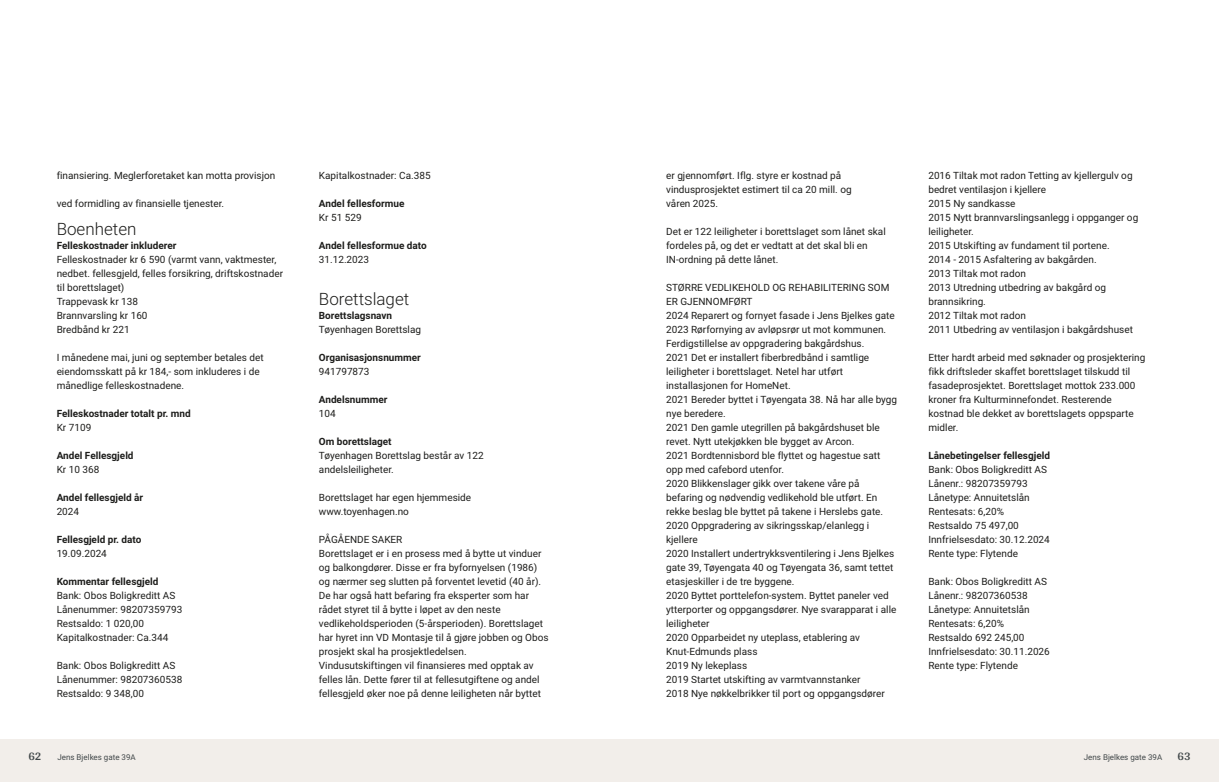
<style>
.page{position:relative;width:1219px;height:782px;background:#fff}
.page>*{position:absolute;margin:0;border:0;box-sizing:border-box;transform-origin:0 0}
.t1{font:300 17px "Roboto Vitec";color:#1d1d1b}
.t2{font:700 12px "Arya";color:#414749}
.t3{font:10px/14px "Roboto Vitec";color:#1d1d1b}
.t4{font:700 10px "Roboto Vitec";color:#1d1d1b}
.t5{font:8px "Roboto Vitec";color:#414749}
</style>
<div class="page">
<div style="left:0;top:739px;width:612px;height:42px;background:#f2eeea"></div>
<div style="left:607px;top:739px;width:612px;height:42px;background:#f2eeea"></div>
<p class="t3" style="left:57px;top:167px;width:220px">finansiering. Meglerforetaket kan motta provisjon</p>
<p class="t3" style="left:57px;top:195px;width:169px">ved formidling av finansielle tjenester.</p>
<h1 class="t1" style="left:57px;top:216px;width:81px">Boenheten</h1>
<p class="t4" style="left:57px;top:238px;width:121px">Felleskostnader inkluderer</p>
<p class="t3" style="left:57px;top:251px;width:228px">Felleskostnader kr 6 590 (varmt vann, vaktmester, nedbet. fellesgjeld, felles forsikring, driftskostnader til borettslaget)<br>Trappevask kr 138<br>Brannvarsling kr 160<br>Bredbånd kr 221</p>
<p class="t3" style="left:57px;top:349px;width:209px">I månedene mai, juni og september betales det eiendomsskatt på kr 184,‑ som inkluderes i de månedlige felleskostnadene.</p>
<p class="t4" style="left:57px;top:406px;width:136px">Felleskostnader totalt pr. mnd</p>
<p class="t3" style="left:57px;top:419px;width:36px">Kr 7109</p>
<p class="t4" style="left:57px;top:448px;width:78px">Andel Fellesgjeld</p>
<p class="t3" style="left:57px;top:461px;width:44px">Kr 10 368</p>
<p class="t4" style="left:57px;top:490px;width:88px">Andel fellesgjeld år</p>
<p class="t3" style="left:57px;top:503px;width:24px">2024</p>
<p class="t4" style="left:57px;top:532px;width:86px">Fellesgjeld pr. dato</p>
<p class="t3" style="left:57px;top:545px;width:52px">19.09.2024</p>
<p class="t4" style="left:57px;top:574px;width:103px">Kommentar fellesgjeld</p>
<p class="t3" style="left:57px;top:587px;width:127px">Bank: Obos Boligkreditt AS<br>Lånenummer: 98207359793<br>Restsaldo: 1 020,00<br>Kapitalkostnader: Ca.344</p>
<p class="t3" style="left:57px;top:657px;width:127px">Bank: Obos Boligkreditt AS<br>Lånenummer: 98207360538<br>Restsaldo: 9 348,00</p>
<p class="t2" style="left:28px;top:749px;width:15px">62</p>
<p class="t5" style="left:57px;top:751px;width:80px">Jens Bjelkes gate 39A</p>
<p class="t3" style="left:319px;top:167px;width:113px">Kapitalkostnader: Ca.385</p>
<p class="t4" style="left:319px;top:196px;width:87px">Andel fellesformue</p>
<p class="t3" style="left:319px;top:209px;width:44px">Kr 51 529</p>
<p class="t4" style="left:319px;top:238px;width:109px">Andel fellesformue dato</p>
<p class="t3" style="left:319px;top:251px;width:52px">31.12.2023</p>
<h1 class="t1" style="left:319px;top:286px;width:92px">Borettslaget</h1>
<p class="t4" style="left:319px;top:308px;width:75px">Borettslagsnavn</p>
<p class="t3" style="left:319px;top:321px;width:104px">Tøyenhagen Borettslag</p>
<p class="t4" style="left:319px;top:350px;width:103px">Organisasjonsnummer</p>
<p class="t3" style="left:319px;top:363px;width:52px">941797873</p>
<p class="t4" style="left:319px;top:392px;width:70px">Andelsnummer</p>
<p class="t3" style="left:319px;top:405px;width:18px">104</p>
<p class="t4" style="left:319px;top:434px;width:74px">Om borettslaget</p>
<p class="t3" style="left:319px;top:447px;width:166px">Tøyenhagen Borettslag består av 122 andelsleiligheter.</p>
<p class="t3" style="left:319px;top:489px;width:154px">Borettslaget har egen hjemmeside www.toyenhagen.no</p>
<p class="t3" style="left:319px;top:531px;width:231px">PÅGÅENDE SAKER<br>Borettslaget er i en prosess med å bytte ut vinduer og balkongdører. Disse er fra byfornyelsen (1986) og nærmer seg slutten på forventet levetid (40 år).<br>De har også hatt befaring fra eksperter som har rådet styret til å bytte i løpet av den neste vedlikeholdsperioden (5‑årsperioden). Borettslaget har hyret inn VD Montasje til å gjøre jobben og Obos prosjekt skal ha prosjektledelsen.<br>Vindusutskiftingen vil finansieres med opptak av felles lån. Dette fører til at fellesutgiftene og andel fellesgjeld øker noe på denne leiligheten når byttet</p>
<p class="t3" style="left:666px;top:167px;width:187px">er gjennomført. Iflg. styre er kostnad på vindusprosjektet estimert til ca 20 mill. og våren 2025.</p>
<p class="t3" style="left:666px;top:223px;width:221px">Det er 122 leiligheter i borettslaget som lånet skal fordeles på, og det er vedtatt at det skal bli en<br>IN‑ordning på dette lånet.</p>
<p class="t3" style="left:666px;top:279px;width:232px">STØRRE VEDLIKEHOLD OG REHABILITERING SOM ER GJENNOMFØRT<br>2024 Reparert og fornyet fasade i Jens Bjelkes gate 2023 Rørfornying av avløpsrør ut mot kommunen.<br>Ferdigstillelse av oppgradering bakgårdshus.<br>2021 Det er installert fiberbredbånd i samtlige leiligheter i borettslaget. Netel har utført installasjonen for HomeNet.<br>2021 Bereder byttet i Tøyengata 38. Nå har alle bygg nye beredere.<br>2021 Den gamle utegrillen på bakgårdshuset ble revet. Nytt utekjøkken ble bygget av Arcon.<br>2021 Bordtennisbord ble flyttet og hagestue satt opp med cafebord utenfor.<br>2020 Blikkenslager gikk over takene våre på befaring og nødvendig vedlikehold ble utført. En rekke beslag ble byttet på takene i Herslebs gate.<br>2020 Oppgradering av sikringsskap/elanlegg i kjellere<br>2020 Installert undertrykksventilering i Jens Bjelkes gate 39, Tøyengata 40 og Tøyengata 36, samt tettet etasjeskiller i de tre byggene.<br>2020 Byttet porttelefon‑system. Byttet paneler ved ytterporter og oppgangsdører. Nye svarapparat i alle leiligheter<br>2020 Opparbeidet ny uteplass, etablering av Knut‑Edmunds plass<br>2019 Ny lekeplass<br>2019 Startet utskifting av varmtvannstanker<br>2018 Nye nøkkelbrikker til port og oppgangsdører</p>
<p class="t3" style="left:928px;top:167px;width:211px">2016 Tiltak mot radon Tetting av kjellergulv og bedret ventilasjon i kjellere<br>2015 Ny sandkasse<br>2015 Nytt brannvarslingsanlegg i oppganger og leiligheter.<br>2015 Utskifting av fundament til portene.<br>2014 ‑ 2015 Asfaltering av bakgården.<br>2013 Tiltak mot radon<br>2013 Utredning utbedring av bakgård og brannsikring.<br>2012 Tiltak mot radon<br>2011 Utbedring av ventilasjon i bakgårdshuset</p>
<p class="t3" style="left:928px;top:349px;width:218px">Etter hardt arbeid med søknader og prosjektering fikk driftsleder skaffet borettslaget tilskudd til fasadeprosjektet. Borettslaget mottok 233.000 kroner fra Kulturminnefondet. Resterende kostnad ble dekket av borettslagets oppsparte midler.</p>
<p class="t4" style="left:928px;top:448px;width:123px">Lånebetingelser fellesgjeld</p>
<p class="t3" style="left:928px;top:461px;width:123px">Bank: Obos Boligkreditt AS<br>Lånenr.: 98207359793<br>Lånetype: Annuitetslån<br>Rentesats: 6,20%<br>Restsaldo 75 497,00<br>Innfrielsesdato: 30.12.2024<br>Rente type: Flytende</p>
<p class="t3" style="left:928px;top:573px;width:123px">Bank: Obos Boligkreditt AS<br>Lånenr.: 98207360538<br>Lånetype: Annuitetslån<br>Rentesats: 6,20%<br>Restsaldo 692 245,00<br>Innfrielsesdato: 30.11.2026<br>Rente type: Flytende</p>
<p class="t5" style="left:1084px;top:751px;width:80px">Jens Bjelkes gate 39A</p>
<p class="t2" style="left:1177px;top:749px;width:15px">63</p>
</div>
